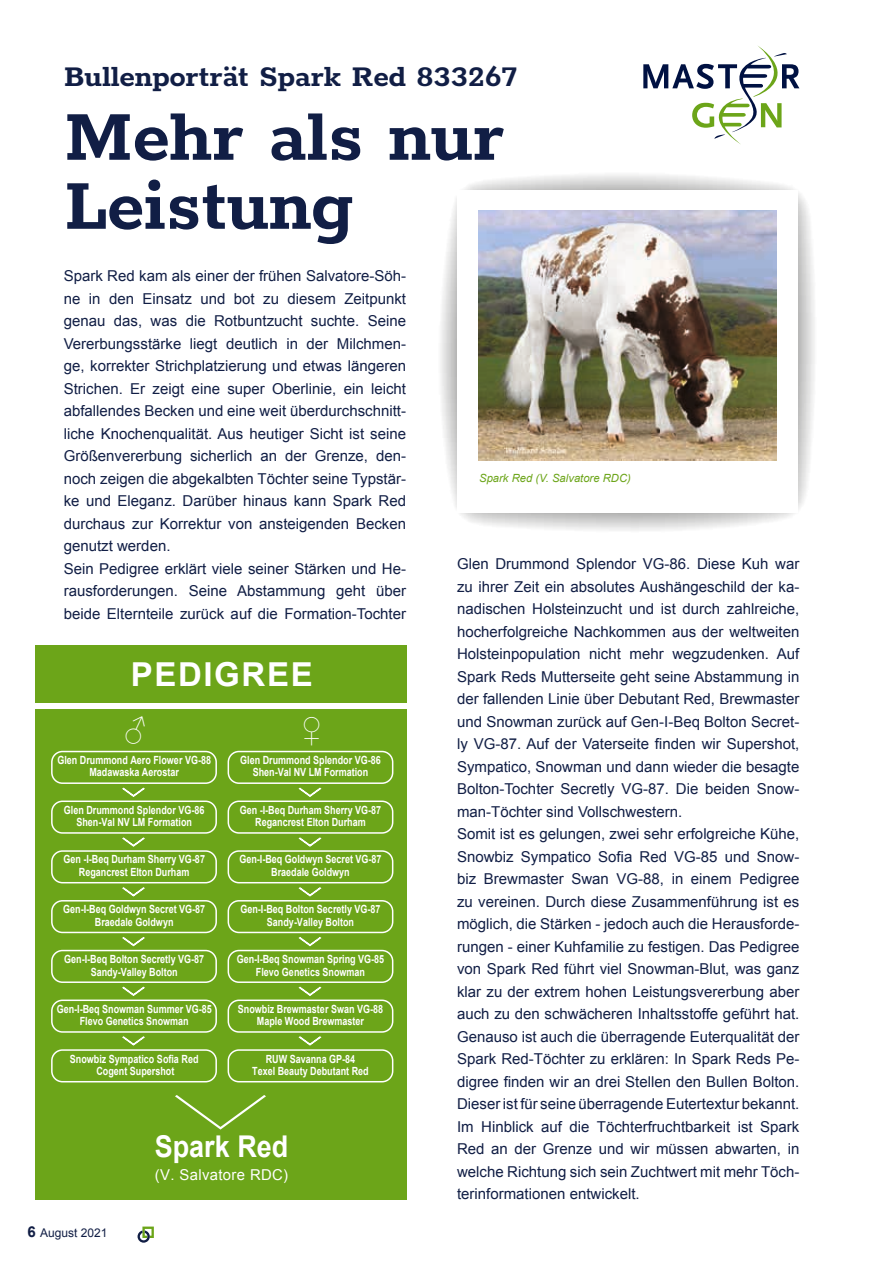
<style>
.page{position:relative;width:893px;height:1263px;background:#fff}
.page>*{position:absolute;margin:0;border:0;box-sizing:border-box;transform-origin:0 0}
.t1{font:700 79.5px/69px "Rokkitt";color:#111e45}
.t2{font:700 33px "Rokkitt";color:#111e45}
.t3{font:700 33px "Arial";letter-spacing:.05em;color:#fff}
.t4{font:700 30px "Arial";color:#fff;scale:.9 1}
.t5{font:700 30px "Arial";color:#fff}
.t6{font:15px/22.5px "Arial";color:#111e45}
.t7{font:15px "Arial";letter-spacing:.025em;color:#fff}
.t8{font:12px "Arial";color:#111e45}
.t9{font:700 11.25px/12.5px "Arial";color:#fff;text-align:center;scale:.8 1}
.t10{font:italic 11.25px "Arial";color:#6ca519}
.s1{font-weight:700;font-size:15px}
</style>
<div class="page">
<div style="left:35px;top:645px;width:371px;height:57px;background:#6ca519"></div>
<div style="left:35px;top:709px;width:371px;height:490px;background:#6ca519"></div>
<svg style="left:122px;top:787px;width:23px;height:10px"></svg>
<svg style="left:122px;top:837px;width:23px;height:10px"></svg>
<svg style="left:122px;top:887px;width:23px;height:10px"></svg>
<svg style="left:122px;top:937px;width:23px;height:10px"></svg>
<svg style="left:122px;top:986px;width:23px;height:10px"></svg>
<div style="left:51px;top:751px;width:166px;height:33px;border:2px solid #fff;border-radius:11px"></div>
<div style="left:51px;top:800px;width:166px;height:34px;border:2px solid #fff;border-radius:11px"></div>
<div style="left:51px;top:850px;width:166px;height:33px;border:2px solid #fff;border-radius:11px"></div>
<div style="left:51px;top:900px;width:166px;height:33px;border:2px solid #fff;border-radius:11px"></div>
<div style="left:51px;top:950px;width:166px;height:33px;border:2px solid #fff;border-radius:11px"></div>
<div style="left:51px;top:999px;width:166px;height:34px;border:2px solid #fff;border-radius:11px"></div>
<svg style="left:298px;top:787px;width:24px;height:10px"></svg>
<svg style="left:298px;top:837px;width:24px;height:10px"></svg>
<svg style="left:298px;top:887px;width:24px;height:10px"></svg>
<svg style="left:298px;top:937px;width:24px;height:10px"></svg>
<svg style="left:298px;top:986px;width:24px;height:10px"></svg>
<div style="left:228px;top:751px;width:165px;height:33px;border:2px solid #fff;border-radius:11px"></div>
<div style="left:228px;top:800px;width:165px;height:34px;border:2px solid #fff;border-radius:11px"></div>
<div style="left:228px;top:850px;width:165px;height:33px;border:2px solid #fff;border-radius:11px"></div>
<div style="left:228px;top:900px;width:165px;height:33px;border:2px solid #fff;border-radius:11px"></div>
<div style="left:228px;top:950px;width:165px;height:33px;border:2px solid #fff;border-radius:11px"></div>
<div style="left:228px;top:999px;width:165px;height:34px;border:2px solid #fff;border-radius:11px"></div>
<svg style="left:175px;top:1095px;width:91px;height:34px"></svg>
<svg style="left:643px;top:46px;width:156px;height:98px"></svg>
<div style="left:51px;top:1049px;width:166px;height:33px;border:2px solid #fff;border-radius:11px"></div>
<div style="left:228px;top:1049px;width:165px;height:33px;border:2px solid #fff;border-radius:11px"></div>
<svg style="left:122px;top:1036px;width:23px;height:10px"></svg>
<svg style="left:298px;top:1036px;width:24px;height:10px"></svg>
<svg style="left:440px;top:174px;width:375px;height:357px"></svg>
<div style="left:457px;top:191px;width:341px;height:322px;background:#fff"></div>
<img style="left:478px;top:210px;width:298px;height:251px">
<svg style="left:138px;top:1226px;width:16px;height:17px"></svg>
<h2 class="t2" style="left:64px;top:55px;width:455px">Bullenporträt Spark Red 833267</h2>
<h1 class="t1" style="left:64px;top:97px;width:442px">Mehr als nur<br>Leistung</h1>
<p class="t6" style="left:64px;top:265px;width:344px">Spark Red kam als einer der frühen Salvatore-Söh&shy;ne in den Einsatz und bot zu diesem Zeitpunkt genau das, was die Rotbuntzucht suchte. Seine Vererbungsstärke liegt deutlich in der Milchmen&shy;ge, korrekter Strichplatzierung und etwas längeren Strichen. Er zeigt eine super Oberlinie, ein leicht abfallendes Becken und eine weit überdurchschnitt&shy;liche Knochenqualität. Aus heutiger Sicht ist seine Größenvererbung sicherlich an der Grenze, den&shy;noch zeigen die abgekalbten Töchter seine Typstär&shy;ke und Eleganz. Darüber hinaus kann Spark Red durchaus zur Korrektur von ansteigenden Becken genutzt werden.<br>Sein Pedigree erklärt viele seiner Stärken und He&shy;rausforderungen. Seine Abstammung geht über beide Elternteile zurück auf die Formation-Tochter</p>
<h2 class="t3" style="left:131px;top:652px;width:184px">PEDIGREE</h2>
<h3 class="t5" style="left:124px;top:709px;width:24px">♂</h3>
<h3 class="t5" style="left:301px;top:709px;width:24px">♀</h3>
<p class="t9" style="left:57px;top:754px;width:193px">Glen Drummond Aero Flower VG-88<br>Madawaska Aerostar</p>
<p class="t9" style="left:64px;top:804px;width:177px">Glen Drummond Splendor VG-86<br>Shen-Val NV LM Formation</p>
<p class="t9" style="left:63px;top:854px;width:178px">Gen -I-Beq Durham Sherry VG-87<br>Regancrest Elton Durham</p>
<p class="t9" style="left:63px;top:903px;width:179px">Gen-I-Beq Goldwyn Secret VG-87<br>Braedale Goldwyn</p>
<p class="t9" style="left:64px;top:953px;width:177px">Gen-I-Beq Bolton Secretly VG-87<br>Sandy-Valley Bolton</p>
<p class="t9" style="left:57px;top:1003px;width:195px">Gen-I-Beq Snowman Summer VG-85<br>Flevo Genetics Snowman</p>
<p class="t9" style="left:70px;top:1053px;width:162px">Snowbiz Sympatico Sofia Red<br>Cogent Supershot</p>
<p class="t9" style="left:240px;top:754px;width:177px">Glen Drummond Splendor VG-86<br>Shen-Val NV LM Formation</p>
<p class="t9" style="left:240px;top:804px;width:178px">Gen -I-Beq Durham Sherry VG-87<br>Regancrest Elton Durham</p>
<p class="t9" style="left:239px;top:854px;width:179px">Gen-I-Beq Goldwyn Secret VG-87<br>Braedale Goldwyn</p>
<p class="t9" style="left:240px;top:903px;width:177px">Gen-I-Beq Bolton Secretly VG-87<br>Sandy-Valley Bolton</p>
<p class="t9" style="left:237px;top:953px;width:186px">Gen-I-Beq Snowman Spring VG-85<br>Flevo Genetics Snowman</p>
<p class="t9" style="left:238px;top:1003px;width:183px">Snowbiz Brewmaster Swan VG-88<br>Maple Wood Brewmaster</p>
<p class="t9" style="left:252px;top:1053px;width:147px">RUW Savanna GP-84<br>Texel Beauty Debutant Red</p>
<p class="t8" style="left:28px;top:1225px;width:81px"><span class="s1">6</span> August 2021</p>
<h3 class="t4" style="left:155px;top:1127px;width:150px">Spark Red</h3>
<p class="t7" style="left:155px;top:1165px;width:135px">(V. Salvatore RDC)</p>
<p class="t10" style="left:479px;top:471px;width:153px">Spark Red (V. Salvatore RDC)</p>
<p class="t6" style="left:457px;top:553px;width:344px">Glen Drummond Splendor VG-86. Diese Kuh war zu ihrer Zeit ein absolutes Aushängeschild der ka&shy;nadischen Holsteinzucht und ist durch zahlreiche, hocherfolgreiche Nachkommen aus der weltweiten Holsteinpopulation nicht mehr wegzudenken. Auf Spark Reds Mutterseite geht seine Abstammung in der fallenden Linie über Debutant Red, Brewmaster und Snowman zurück auf Gen-I-Beq Bolton Secret&shy;ly VG-87. Auf der Vaterseite finden wir Supershot, Sympatico, Snowman und dann wieder die besagte Bolton-Tochter Secretly VG-87. Die beiden Snow&shy;man-Töchter sind Vollschwestern.<br>Somit ist es gelungen, zwei sehr erfolgreiche Kühe, Snowbiz Sympatico Sofia Red VG-85 und Snow&shy;biz Brewmaster Swan VG-88, in einem Pedigree zu vereinen. Durch diese Zusammenführung ist es möglich, die Stärken - jedoch auch die Herausforde&shy;rungen - einer Kuhfamilie zu festigen. Das Pedigree von Spark Red führt viel Snowman-Blut, was ganz klar zu der extrem hohen Leistungsvererbung aber auch zu den schwächeren Inhaltsstoffe geführt hat.<br>Genauso ist auch die überragende Euterqualität der Spark Red-Töchter zu erklären: In Spark Reds Pe&shy;digree finden wir an drei Stellen den Bullen Bolton.<br>Dieser ist für seine überragende Eutertextur bekannt.<br>Im Hinblick auf die Töchterfruchtbarkeit ist Spark Red an der Grenze und wir müssen abwarten, in welche Richtung sich sein Zuchtwert mit mehr Töch&shy;terinformationen entwickelt.</p>
</div>
